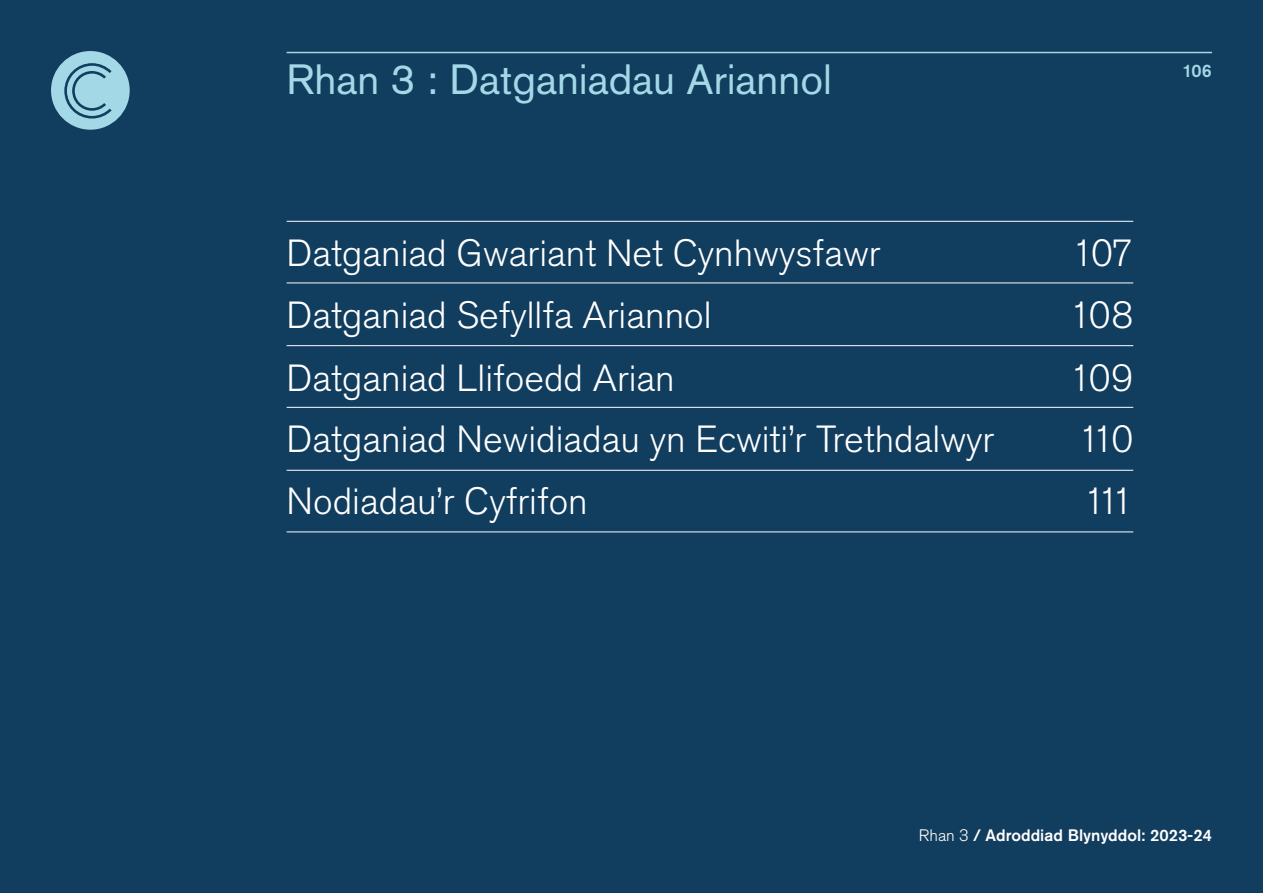
<style>
.page{position:relative;width:1263px;height:893px;background:#113d5e}
.page>*{position:absolute;margin:0;border:0;box-sizing:border-box;transform-origin:0 0}
.Page_Title_Headings__Light_Blue__H1{font:42px "Akzidenz Grotesk Pro";color:#a3d8e7}
.t1{font:300 37.5px "Akzidenz Grotesk Pro";color:#fff}
.t2{font:500 18px "Akzidenz Grotesk Pro";color:#a3d8e7}
.t3{font:500 16.5px "Akzidenz Grotesk Pro";color:#fff}
.s1{font-weight:300}
</style>
<div class="page">
<hr style="left:287px;top:52px;width:925px;height:1px;background:#a3d8e7">
<div style="left:51px;top:51px;width:79px;height:79px;background:#a3d8e7;border-radius:50%"></div>
<svg style="left:64px;top:63px;width:48px;height:56px"></svg>
<hr style="left:287px;top:221px;width:846px;height:1px;background:#fff">
<hr style="left:287px;top:283px;width:846px;height:1px;background:#fff">
<hr style="left:287px;top:345px;width:846px;height:1px;background:#fff">
<hr style="left:287px;top:407px;width:846px;height:1px;background:#fff">
<hr style="left:287px;top:470px;width:846px;height:1px;background:#fff">
<hr style="left:287px;top:531px;width:846px;height:1px;background:#fff">
<h1 class="Page_Title_Headings__Light_Blue__H1" style="left:287px;top:52px;width:547px">Rhan 3 : Datganiadau Ariannol</h1>
<p class="t2" style="left:1182px;top:59px;width:31px">106</p>
<p class="t1" style="left:287px;top:229px;width:596px">Datganiad Gwariant Net Cynhwysfawr</p>
<p class="t1" style="left:1072px;top:229px;width:63px">107</p>
<p class="t1" style="left:287px;top:291px;width:426px">Datganiad Sefyllfa Ariannol</p>
<p class="t1" style="left:1069px;top:291px;width:65px">108</p>
<p class="t1" style="left:287px;top:353px;width:390px">Datganiad Llifoedd Arian</p>
<p class="t1" style="left:1069px;top:353px;width:65px">109</p>
<p class="t1" style="left:287px;top:415px;width:709px">Datganiad Newidiadau yn Ecwiti’r Trethdalwyr</p>
<p class="t1" style="left:1078px;top:415px;width:57px">110</p>
<p class="t1" style="left:287px;top:477px;width:303px">Nodiadau’r Cyfrifon</p>
<p class="t1" style="left:1083px;top:477px;width:51px">111</p>
<p class="t3" style="left:919px;top:825px;width:295px"><span class="s1">Rhan 3</span> / Adroddiad Blynyddol: 2023-24</p>
</div>
